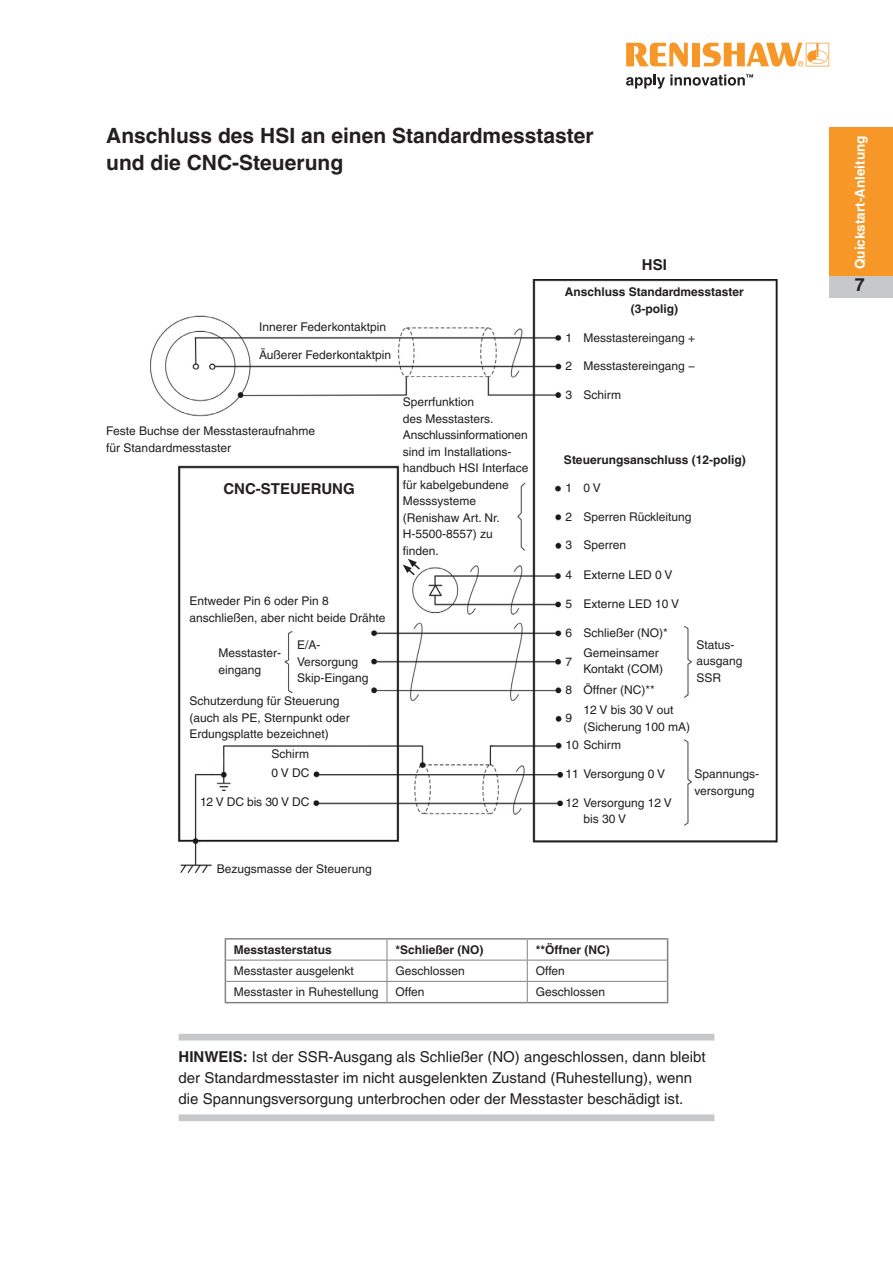
<style>
.page{position:relative;width:893px;height:1263px;background:#fff}
.page>*{position:absolute;margin:0;border:0;box-sizing:border-box;transform-origin:0 0}
.Heading_1{font:700 21px/27px "Helvetica LT Pro";color:#231f20}
.t1{font:700 18px "Helvetica LT Pro";color:#231f20}
.Note{font:15px/21px "Helvetica LT Pro";color:#231f20}
.Body_Text_10pt_centr{font:700 15px "Helvetica LT Pro";color:#231f20}
.t2{font:700 13.5px "Helvetica LT Pro";color:#fff}
.Fig_anno_8pt{font:12px/16.5px "Helvetica LT Pro";color:#231f20}
.Fig_anno_8pt_centre{font:700 12px/16.5px "Helvetica LT Pro";color:#231f20;text-align:center}
.WD_table_8pt_left_bo{font:700 12px "Helvetica LT Pro";color:#231f20}
.s1{font-weight:700}
</style>
<div class="page">
<svg style="left:626px;top:43px;width:62px;height:24px"></svg>
<div style="left:692px;top:43px;width:8px;height:23px;background:#f79727"></div>
<svg style="left:703px;top:43px;width:126px;height:24px"></svg>
<svg style="left:626px;top:74px;width:127px;height:15px"></svg>
<div style="left:829px;top:128px;width:64px;height:148px;background:#f79727"></div>
<div style="left:829px;top:276px;width:64px;height:22px;background:#c7c8ca"></div>
<img style="left:151px;top:279px;width:627px;height:594px">
<svg style="left:403px;top:559px;width:19px;height:18px"></svg>
<div style="left:179px;top:1034px;width:535px;height:6px;background:#c7c8ca"></div>
<div style="left:179px;top:1114px;width:535px;height:7px;background:#c7c8ca"></div>
<hr style="left:225px;top:938px;width:162px;height:1px;background:#808285">
<hr style="left:387px;top:938px;width:140px;height:1px;background:#808285">
<hr style="left:527px;top:938px;width:141px;height:1px;background:#808285">
<svg style="left:225px;top:939px;width:1px;height:63px"></svg>
<svg style="left:667px;top:939px;width:1px;height:63px"></svg>
<hr style="left:225px;top:1002px;width:162px;height:1px;background:#808285">
<hr style="left:387px;top:1002px;width:140px;height:1px;background:#808285">
<hr style="left:527px;top:1002px;width:141px;height:1px;background:#808285">
<svg style="left:387px;top:939px;width:1px;height:63px"></svg>
<hr style="left:226px;top:960px;width:161px;height:1px;background:#808285">
<hr style="left:387px;top:960px;width:140px;height:1px;background:#808285">
<hr style="left:527px;top:960px;width:140px;height:1px;background:#808285">
<hr style="left:226px;top:981px;width:161px;height:1px;background:#808285">
<hr style="left:387px;top:981px;width:140px;height:1px;background:#808285">
<hr style="left:527px;top:981px;width:140px;height:1px;background:#808285">
<svg style="left:527px;top:939px;width:1px;height:63px"></svg>
<p class="Heading_1" style="left:106px;top:122px;width:489px">Anschluss des HSI an einen Standardmesstaster und die CNC-Steuerung</p>
<p class="Fig_anno_8pt" style="left:259px;top:319px;width:128px">Innerer Federkontaktpin</p>
<p class="Fig_anno_8pt" style="left:259px;top:346px;width:133px">Äußerer Federkontaktpin</p>
<p class="Fig_anno_8pt" style="left:106px;top:422px;width:210px">Feste Buchse der Messtasteraufnahme für Standardmesstaster</p>
<p class="Body_Text_10pt_centr" style="left:223px;top:480px;width:133px">CNC-STEUERUNG</p>
<p class="Fig_anno_8pt" style="left:403px;top:394px;width:127px">Sperrfunktion<br>des Messtasters.<br>Anschlussinformationen sind im Installations&shy;handbuch HSI Interface für kabelgebundene<br>Messsysteme (Renishaw Art. Nr.<br>H-5500-8557) zu finden.</p>
<p class="Fig_anno_8pt" style="left:190px;top:593px;width:197px">Entweder Pin 6 oder Pin 8 anschließen, aber nicht beide Drähte</p>
<p class="Fig_anno_8pt" style="left:219px;top:645px;width:63px">Messtaster&shy;eingang</p>
<p class="Fig_anno_8pt" style="left:297px;top:637px;width:73px">E/A-<br>Versorgung<br>Skip-Eingang</p>
<p class="Fig_anno_8pt" style="left:190px;top:693px;width:162px">Schutzerdung für Steuerung (auch als PE, Sternpunkt oder<br>Erdungsplatte bezeichnet)</p>
<p class="Fig_anno_8pt" style="left:271px;top:746px;width:39px">Schirm</p>
<p class="Fig_anno_8pt" style="left:271px;top:765px;width:40px">0 V DC</p>
<p class="Fig_anno_8pt" style="left:200px;top:794px;width:111px">12 V DC bis 30 V DC</p>
<p class="Fig_anno_8pt" style="left:217px;top:860px;width:156px">Bezugsmasse der Steuerung</p>
<p class="Body_Text_10pt_centr" style="left:642px;top:256px;width:27px">HSI</p>
<p class="Fig_anno_8pt_centre" style="left:565px;top:284px;width:181px">Anschluss Standardmesstaster (3-polig)</p>
<p class="Fig_anno_8pt" style="left:565px;top:329px;width:131px">1 Messtastereingang +</p>
<p class="Fig_anno_8pt" style="left:565px;top:358px;width:131px">2 Messtastereingang −</p>
<p class="Fig_anno_8pt" style="left:565px;top:386px;width:57px">3 Schirm</p>
<p class="Fig_anno_8pt_centre" style="left:564px;top:452px;width:183px">Steuerungsanschluss (12-polig)</p>
<p class="Fig_anno_8pt" style="left:565px;top:479px;width:37px">1 0 V</p>
<p class="Fig_anno_8pt" style="left:565px;top:509px;width:128px">2 Sperren Rückleitung</p>
<p class="Fig_anno_8pt" style="left:565px;top:537px;width:62px">3 Sperren</p>
<p class="Fig_anno_8pt" style="left:565px;top:567px;width:109px">4 Externe LED 0 V</p>
<p class="Fig_anno_8pt" style="left:565px;top:596px;width:115px">5 Externe LED 10 V</p>
<p class="Fig_anno_8pt" style="left:565px;top:624px;width:104px">6 Schließer (NO)*</p>
<p class="Fig_anno_8pt" style="left:565px;top:653px;width:8px">7</p>
<p class="Fig_anno_8pt" style="left:583px;top:644px;width:81px">Gemeinsamer<br>Kontakt (COM)</p>
<p class="Fig_anno_8pt" style="left:565px;top:682px;width:91px">8 Öffner (NC)**</p>
<p class="Fig_anno_8pt" style="left:696px;top:636px;width:48px">Status&shy;ausgang<br>SSR</p>
<p class="Fig_anno_8pt" style="left:565px;top:710px;width:8px">9</p>
<p class="Fig_anno_8pt" style="left:583px;top:702px;width:108px">12 V bis 30 V out (Sicherung 100 mA)</p>
<p class="Fig_anno_8pt" style="left:565px;top:737px;width:57px">10 Schirm</p>
<p class="Fig_anno_8pt" style="left:565px;top:766px;width:101px">11 Versorgung 0 V</p>
<p class="Fig_anno_8pt" style="left:583px;top:794px;width:90px;text-indent:-18px">12 Versorgung 12 V bis 30 V</p>
<p class="Fig_anno_8pt" style="left:695px;top:766px;width:65px">Spannungs&shy;versorgung</p>
<p class="WD_table_8pt_left_bo" style="left:234px;top:942px;width:99px">Messtasterstatus</p>
<p class="WD_table_8pt_left_bo" style="left:395px;top:942px;width:89px">*Schließer (NO)</p>
<p class="WD_table_8pt_left_bo" style="left:536px;top:942px;width:75px">**Öffner (NC)</p>
<p class="Fig_anno_8pt" style="left:234px;top:962px;width:122px">Messtaster ausgelenkt</p>
<p class="Fig_anno_8pt" style="left:395px;top:962px;width:71px">Geschlossen</p>
<p class="Fig_anno_8pt" style="left:536px;top:962px;width:30px">Offen</p>
<p class="Fig_anno_8pt" style="left:234px;top:984px;width:146px">Messtaster in Ruhestellung</p>
<p class="Fig_anno_8pt" style="left:395px;top:984px;width:30px">Offen</p>
<p class="Fig_anno_8pt" style="left:536px;top:984px;width:71px">Geschlossen</p>
<p class="Note" style="left:179px;top:1046px;width:528px"><span class="s1">HINWEIS:</span> Ist der SSR-Ausgang als Schließer (NO) angeschlossen, dann bleibt der Standardmesstaster im nicht ausgelenkten Zustand (Ruhestellung), wenn die Spannungsversorgung unterbrochen oder der Messtaster beschädigt ist.</p>
<p class="t2" style="left:852px;top:269px;width:135px;rotate:-90deg">Quickstart-Anleitung</p>
<h2 class="t1" style="left:855px;top:274px;width:12px">7</h2>
</div>
